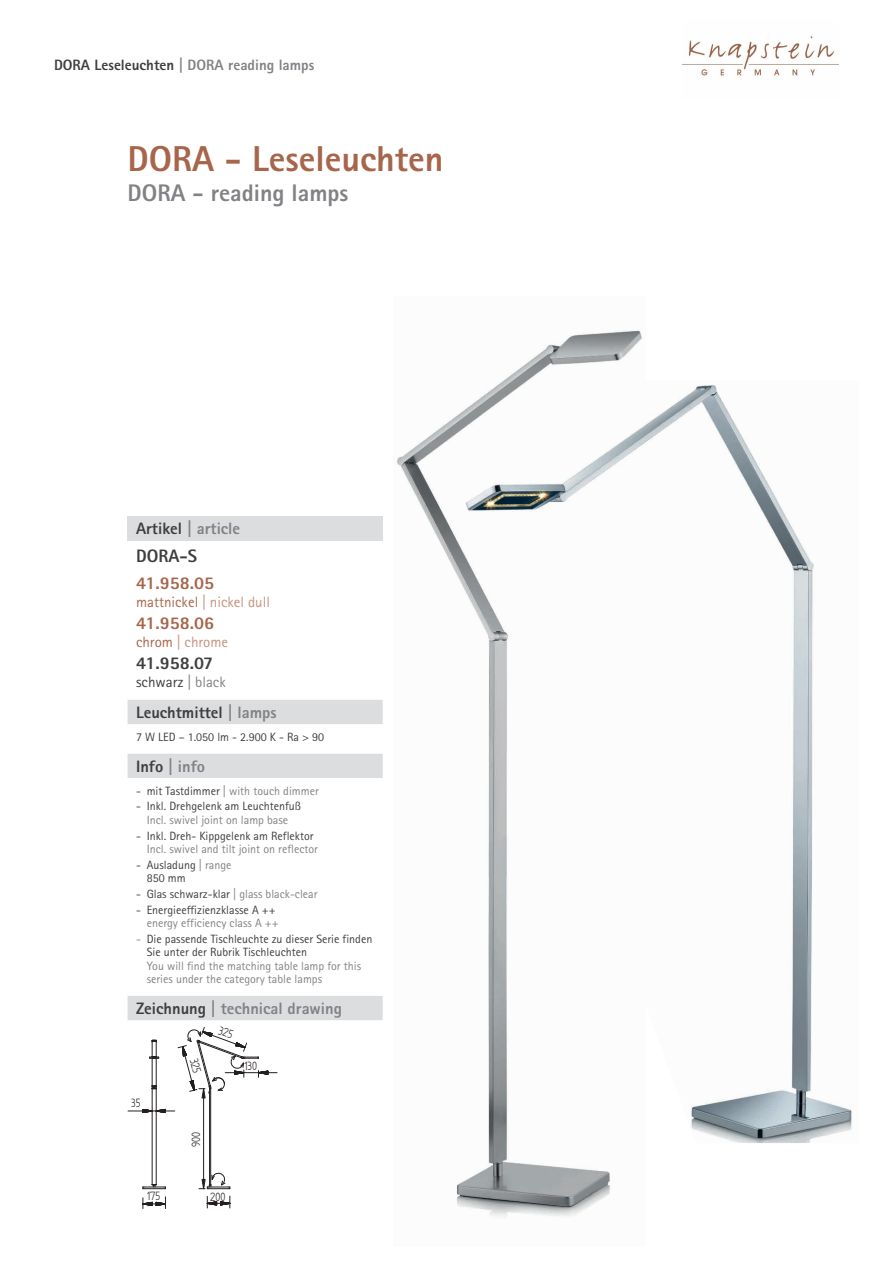
<style>
.page{position:relative;width:893px;height:1263px;background:#fff}
.page>*{position:absolute;margin:0;border:0;box-sizing:border-box;transform-origin:0 0}
.t1{font:800 36px "Rotis Sans Serif Std";color:#a7664b}
.t2{font:800 24px "Rotis Sans Serif Std";color:#808285}
.t3{font:800 18px "Rotis Sans Serif Std";color:#a7664b}
.t4{font:800 18px "Rotis Sans Serif Std";color:#3e3e3f}
.t5{font:800 16.5px "Rotis Sans Serif Std";color:#808285}
.t6{font:800 16.5px "Rotis Sans Serif Std";color:#3e3e3f}
.t7{font:800 15px "Rotis Sans Serif Std";color:#808285}
.t8{font:15px "Rotis Sans Serif Std";color:#c5927e}
.t9{font:15px "Rotis Sans Serif Std";color:#3e3e3f}
.t10{font:13.65px "Solid Edge ISO";color:#231f20}
.t11{font:12px/13.5px "Rotis Sans Serif Std";color:#3e3e3f}
.t12{font:12px/13.5px "Rotis Sans Serif Std";color:#808285}
.s1{color:#3e3e3f}
.s2{color:#a7664b}
.s3{color:#808285}
</style>
<div class="page">
<img style="left:682px;top:35px;width:157px;height:44px">
<img style="left:393px;top:330px;width:249px;height:887px">
<img style="left:450px;top:381px;width:403px;height:762px">
<div style="left:128px;top:516px;width:255px;height:24px;background:#dcdddf"></div>
<svg style="left:128px;top:700px;width:255px;height:320px"></svg>
<hr style="left:128px;top:1111px;width:47px;height:1px;background:#231f20">
<hr style="left:203px;top:1089px;width:1px;height:100px;background:#231f20">
<hr style="left:209px;top:1089px;width:1px;height:95px;background:#231f20">
<hr style="left:210px;top:1089px;width:1px;height:95px;background:#231f20">
<hr style="left:156px;top:1089px;width:1px;height:95px;background:#231f20">
<hr style="left:152px;top:1089px;width:1px;height:95px;background:#231f20">
<svg style="left:143px;top:1184px;width:23px;height:5px"></svg>
<svg style="left:149px;top:1040px;width:10px;height:49px"></svg>
<hr style="left:225px;top:1072px;width:52px;height:1px;background:#231f20">
<svg style="left:207px;top:1196px;width:24px;height:12px"></svg>
<svg style="left:142px;top:1197px;width:24px;height:11px"></svg>
<svg style="left:142px;top:1109px;width:24px;height:4px"></svg>
<svg style="left:199px;top:1172px;width:32px;height:17px"></svg>
<svg style="left:178px;top:1027px;width:90px;height:72px"></svg>
<p class="t7" style="left:54px;top:55px;width:262px"><span class="s1">DORA Leseleuchten</span> | DORA reading lamps</p>
<h1 class="t1" style="left:128px;top:136px;width:318px">DORA - Leseleuchten</h1>
<h2 class="t2" style="left:128px;top:177px;width:222px">DORA - reading lamps</h2>
<h3 class="t5" style="left:136px;top:518px;width:106px"><span class="s1">Artikel</span> | article</h3>
<h3 class="t4" style="left:136px;top:544px;width:63px">DORA-S</h3>
<h3 class="t3" style="left:136px;top:571px;width:80px">41.958.05</h3>
<p class="t8" style="left:136px;top:593px;width:135px"><span class="s2">mattnickel</span> | nickel dull</p>
<h3 class="t3" style="left:136px;top:611px;width:80px">41.958.06</h3>
<p class="t8" style="left:136px;top:633px;width:94px"><span class="s2">chrom</span> | chrome</p>
<h3 class="t4" style="left:136px;top:651px;width:79px">41.958.07</h3>
<p class="t9" style="left:136px;top:673px;width:91px">schwarz <span class="s3">| black</span></p>
<h3 class="t6" style="left:136px;top:702px;width:142px">Leuchtmittel <span class="s3">| lamps</span></h3>
<p class="t11" style="left:136px;top:730px;width:190px">7 W LED – 1.050 lm - 2.900 K - Ra &gt; 90</p>
<h3 class="t5" style="left:136px;top:755px;width:71px"><span class="s1">Info</span> | info</h3>
<p class="t12" style="left:136px;top:784px;width:184px"><span class="s1">- mit Tastdimmer</span> | with touch dimmer</p>
<p class="t11" style="left:136px;top:800px;width:167px">- Inkl. Drehgelenk am Leuchtenfuß</p>
<p class="t12" style="left:147px;top:813px;width:143px">Incl. swivel joint on lamp base</p>
<p class="t11" style="left:136px;top:829px;width:179px">- Inkl. Dreh- Kippgelenk am Reflektor</p>
<p class="t12" style="left:147px;top:842px;width:173px">Incl. swivel and tilt joint on reflector</p>
<p class="t11" style="left:147px;top:858px;width:86px;text-indent:-11px">- Ausladung <span class="s3">| range<br></span>850 mm</p>
<p class="t11" style="left:136px;top:887px;width:183px">- Glas schwarz-klar <span class="s3">| glass black-clear</span></p>
<p class="t11" style="left:136px;top:903px;width:141px">- Energieeffizienzklasse A ++</p>
<p class="t12" style="left:147px;top:916px;width:133px">energy efficiency class A ++</p>
<p class="t11" style="left:147px;top:932px;width:227px;text-indent:-11px"><span class="s3">-</span> Die passende Tischleuchte zu dieser Serie finden<br>Sie unter der Rubrik Tischleuchten</p>
<p class="t12" style="left:147px;top:959px;width:216px">You will find the matching table lamp for this series under the category table lamps</p>
<h3 class="t5" style="left:136px;top:998px;width:207px"><span class="s1">Zeichnung</span> | technical drawing</h3>
<p class="t10" style="left:131px;top:1096px;width:11px">35</p>
<p class="t10" style="left:147px;top:1189px;width:15px">175</p>
<p class="t10" style="left:244px;top:1059px;width:15px">130</p>
<p class="t10" style="left:189px;top:1147px;width:17px;rotate:-90deg">900</p>
<p class="t10" style="left:210px;top:1190px;width:17px">200</p>
</div>
